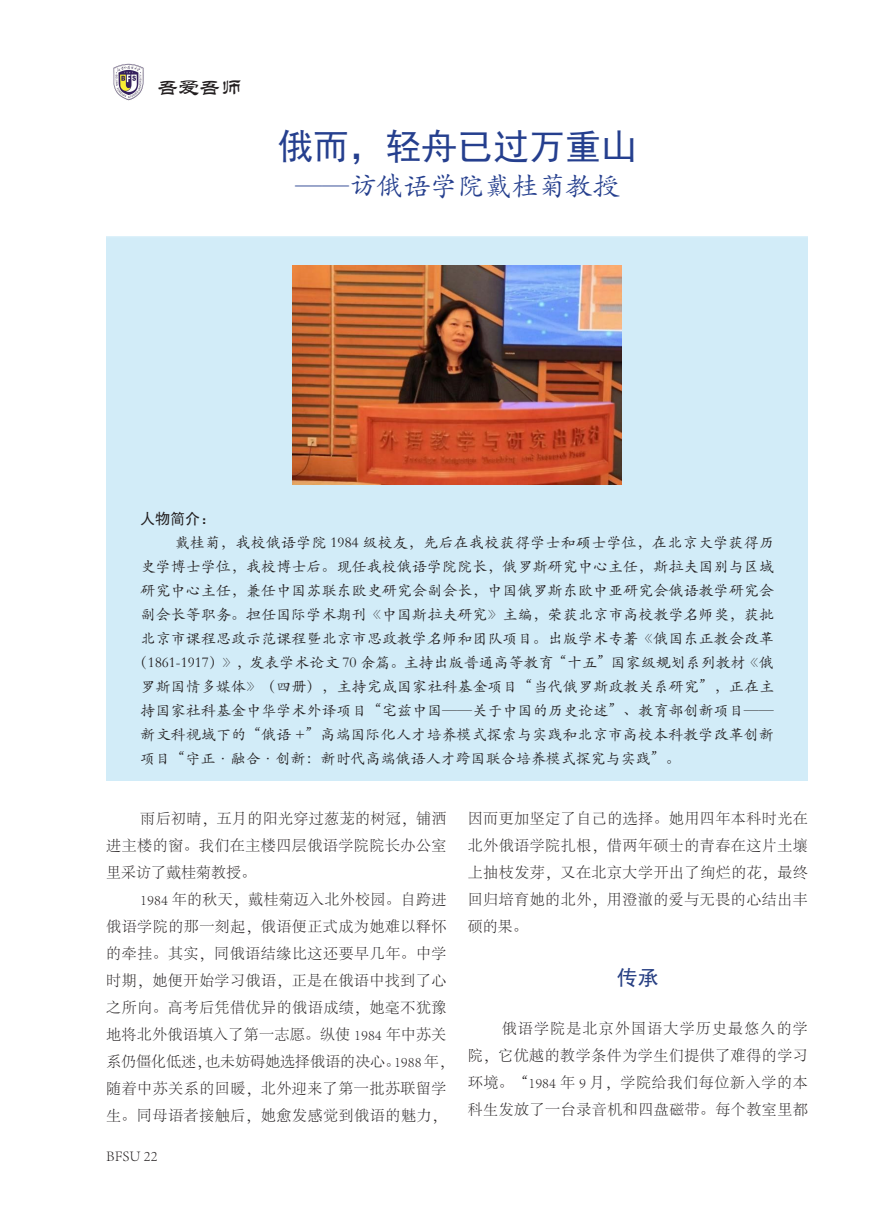
<style>
.page{position:relative;width:893px;height:1212px;background:#fff}
.page>*{position:absolute;margin:0;border:0;box-sizing:border-box;transform-origin:0 0}
.t1{font:36px "Sim Hei";color:#253f8e}
.t2{font:27px "ST Kaiti";color:#253f8e}
.t3{font:21px "ST Liti";color:#231f20}
.t4{font:21px "Sim Hei";color:#273f83}
.t5{font:300 15px/27px "Adobe Song Std";letter-spacing:.035em;color:#231f20;text-align:justify}
.t6{font:15px "ST Kaiti";letter-spacing:.005em;color:#231f20}
.t7{font:15px "Sim Hei";color:#231f20}
</style>
<div class="page">
<img style="left:113px;top:64px;width:31px;height:36px">
<div style="left:106px;top:236px;width:702px;height:544px;background:#d2ecf8"></div>
<img style="left:292px;top:265px;width:330px;height:219px">
<p class="t3" style="left:157px;top:77px;width:85px">吾爱吾师</p>
<p class="t1" style="left:277px;top:128px;width:361px">俄而，轻舟已过万重山</p>
<p class="t2" style="left:295px;top:168px;width:325px">——访俄语学院戴桂菊教授</p>
<p class="t7" style="left:140px;top:511px;width:77px">人物简介：</p>
<p class="t6" style="left:174px;top:533px;width:601px">戴桂菊，我校俄语学院 1984 级校友，先后在我校获得学士和硕士学位，在北京大学获得历</p>
<p class="t6" style="left:140px;top:557px;width:635px">史学博士学位，我校博士后。现任我校俄语学院院长，俄罗斯研究中心主任，斯拉夫国别与区域</p>
<p class="t6" style="left:140px;top:581px;width:635px">研究中心主任，兼任中国苏联东欧史研究会副会长，中国俄罗斯东欧中亚研究会俄语教学研究会</p>
<p class="t6" style="left:140px;top:605px;width:635px">副会长等职务。担任国际学术期刊《中国斯拉夫研究》主编，荣获北京市高校教学名师奖，获批</p>
<p class="t6" style="left:140px;top:629px;width:635px">北京市课程思政示范课程暨北京市思政教学名师和团队项目。出版学术专著《俄国东正教会改革</p>
<p class="t6" style="left:133px;top:653px;width:643px">（1861-1917）》，发表学术论文 70 余篇。主持出版普通高等教育“十五”国家级规划系列教材《俄</p>
<p class="t6" style="left:140px;top:677px;width:635px">罗斯国情多媒体》（四册），主持完成国家社科基金项目“当代俄罗斯政教关系研究”，正在主</p>
<p class="t6" style="left:140px;top:701px;width:635px">持国家社科基金中华学术外译项目“宅兹中国——关于中国的历史论述”、教育部创新项目——</p>
<p class="t6" style="left:140px;top:725px;width:635px">新文科视域下的“俄语 +”高端国际化人才培养模式探索与实践和北京市高校本科教学改革创新</p>
<p class="t6" style="left:140px;top:749px;width:542px">项目“守正·融合·创新：新时代高端俄语人才跨国联合培养模式探究与实践”。</p>
<p class="t5" style="left:106px;top:806px;width:342px;text-indent:34px">雨后初晴，五月的阳光穿过葱茏的树冠，铺洒进主楼的窗。我们在主楼四层俄语学院院长办公室里采访了戴桂菊教授。</p>
<p class="t5" style="left:106px;top:887px;width:349px;text-align:left;text-indent:34px">1984 年的秋天，戴桂菊迈入北外校园。自跨进俄语学院的那一刻起，俄语便正式成为她难以释怀的牵挂。其实，同俄语结缘比这还要早几年。中学时期，她便开始学习俄语，正是在俄语中找到了心之所向。高考后凭借优异的俄语成绩，她毫不犹豫地将北外俄语填入了第一志愿。纵使 1984 年中苏关系仍僵化低迷，也未妨碍她选择俄语的决心。1988 年，随着中苏关系的回暖，北外迎来了第一批苏联留学生。同母语者接触后，她愈发感觉到俄语的魅力，</p>
<p class="t5" style="left:106px;top:1143px;width:53px">BFSU 22</p>
<p class="t5" style="left:468px;top:806px;width:342px">因而更加坚定了自己的选择。她用四年本科时光在北外俄语学院扎根，借两年硕士的青春在这片土壤上抽枝发芽，又在北京大学开出了绚烂的花，最终回归培育她的北外，用澄澈的爱与无畏的心结出丰硕的果。</p>
<p class="t4" style="left:617px;top:967px;width:43px">传承</p>
<p class="t5" style="left:468px;top:1016px;width:342px;text-indent:34px">俄语学院是北京外国语大学历史最悠久的学院，它优越的教学条件为学生们提供了难得的学习环境。“1984 年 9 月，学院给我们每位新入学的本科生发放了一台录音机和四盘磁带。每个教室里都</p>
</div>
